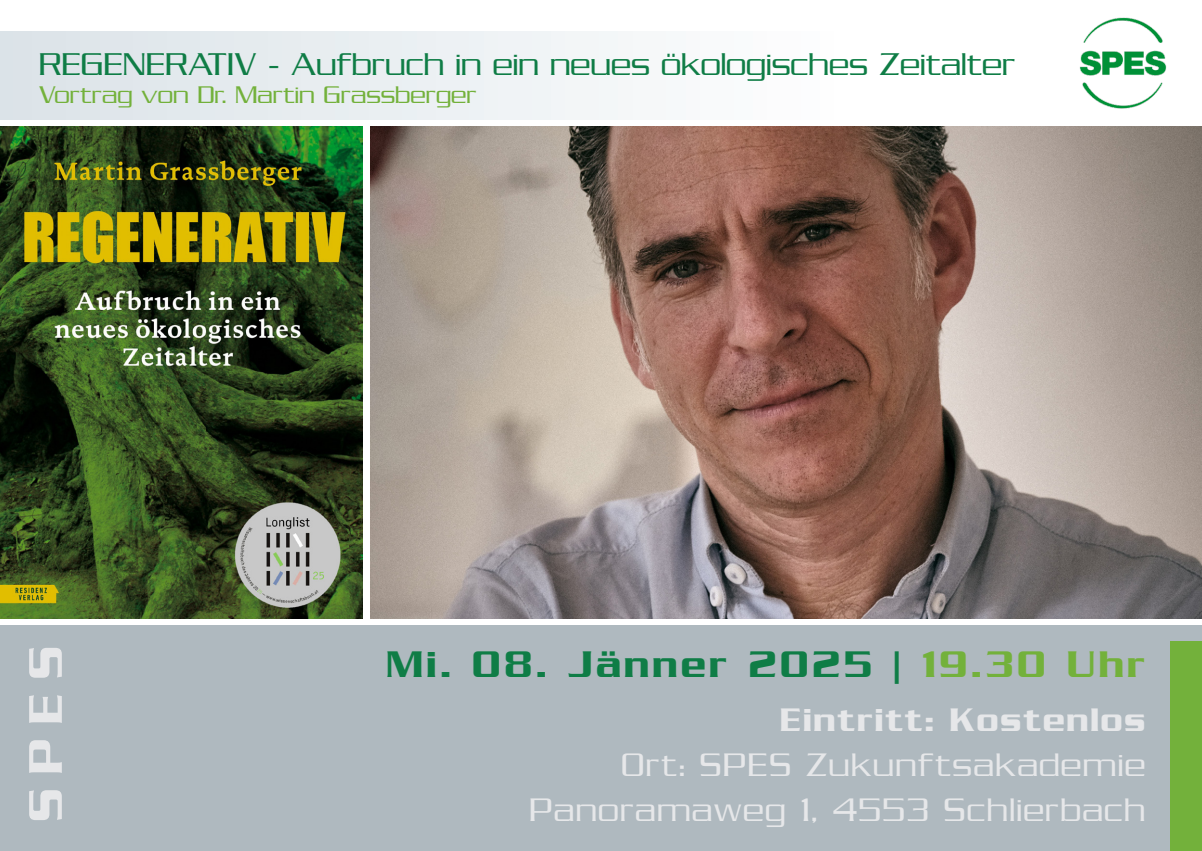
<style>
.page{position:relative;width:1202px;height:851px;background:#fff}
.page>*{position:absolute;margin:0;border:0;box-sizing:border-box;transform-origin:0 0}
.t1{font:51px "Serpentine ICG";color:#e6e7e9}
.t2{font:40px "Serpentine ICG";letter-spacing:.08em;color:#0f7d46}
.t3{font:35.2px "Serpentine ICG Light";letter-spacing:.035em;color:#e6e7e9}
.t4{font:35.2px "Serpentine ICG";letter-spacing:.04em;color:#e6e7e9}
.t5{font:34px "Serpentine ICG Light";color:#0f7d46}
.t6{font:26px "Serpentine ICG Light";color:#73b13b}
.s1{color:#73b13b}
</style>
<div class="page">
<div style="left:0;top:31px;width:1202px;height:88px;background:linear-gradient(to right,#dde5ea,#fff)"></div>
<div style="left:0;top:626px;width:1202px;height:224px;background:#afb9bf"></div>
<div style="left:1171px;top:641px;width:31px;height:209px;background:#73b13b"></div>
<img style="left:1078px;top:17px;width:91px;height:94px">
<img style="left:0;top:126px;width:363px;height:492px">
<img style="left:370px;top:126px;width:832px;height:492px">
<p class="t5" style="left:39px;top:45px;width:978px">REGENERATIV - Aufbruch in ein neues ökologisches Zeitalter</p>
<p class="t6" style="left:39px;top:80px;width:439px">Vortrag von Dr. Martin Grassberger</p>
<p class="t1" style="left:17px;top:822px;width:178px;rotate:-90deg">SPES</p>
<p class="t2" style="left:386px;top:641px;width:761px">Mi. 08. Jänner 2025 | <span class="s1">19.30 Uhr</span></p>
<p class="t4" style="left:780px;top:699px;width:367px">Eintritt: Kostenlos</p>
<p class="t3" style="left:621px;top:745px;width:526px">Ort: SPES Zukunftsakademie</p>
<p class="t3" style="left:529px;top:790px;width:618px">Panoramaweg 1, 4553 Schlierbach</p>
</div>
